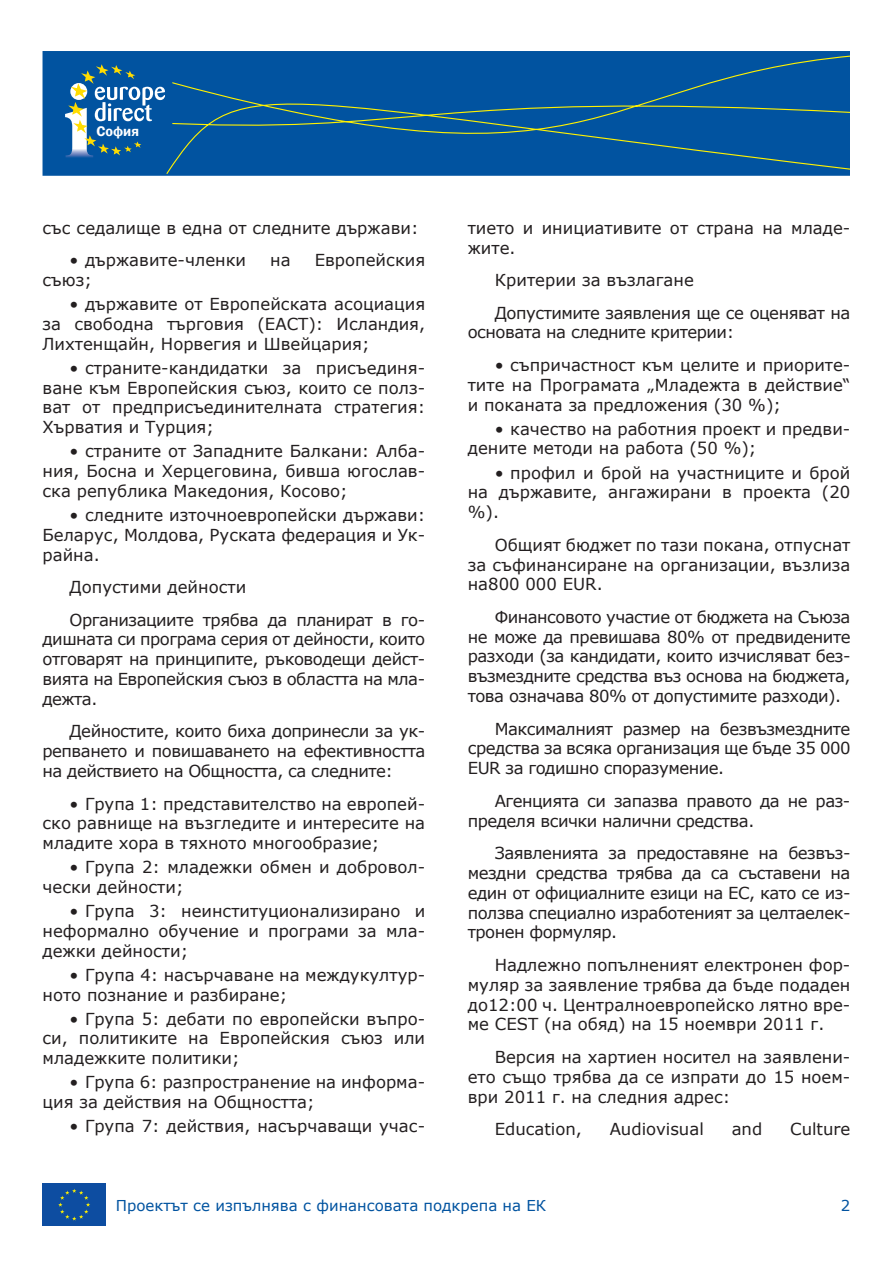
<style>
.page{position:relative;width:893px;height:1263px;background:#fff}
.page>*{position:absolute;margin:0;border:0;box-sizing:border-box;transform-origin:0 0}
.t1{font:16.5px/19.8px "Verdana";color:#231f20;text-align:justify}
.t2{font:16.5px/32.5px "Verdana";letter-spacing:-.03em;color:#231f20}
.t3{font:15px "Verdana";color:#0153a0}
.t4{font:600 14.25px "Franklin Gothic";color:#fff}
</style>
<div class="page">
<div style="left:43px;top:51px;width:807px;height:125px;background:#0153a0"></div>
<svg style="left:128px;top:55px;width:722px;height:121px"></svg>
<div style="left:57px;top:57px;width:115px;height:110px;background:#0153a0;border-radius:10px"></div>
<svg style="left:65px;top:64px;width:100px;height:94px"></svg>
<div style="left:43px;top:1183px;width:63px;height:43px;background:#0d4da1"></div>
<svg style="left:58px;top:1189px;width:32px;height:31px"></svg>
<p class="t4" style="left:96px;top:123px;width:44px">София</p>
<p class="t1" style="left:43px;top:218px;width:378px">със седалище в една от следните държави:</p>
<p class="t1" style="left:70px;top:250px;width:178px">• държавите-членки</p>
<p class="t1" style="left:270px;top:250px;width:22px">на</p>
<p class="t1" style="left:315px;top:250px;width:112px">Европейския</p>
<p class="t1" style="left:43px;top:270px;width:51px">съюз;</p>
<p class="t1" style="left:43px;top:294px;width:384px;text-indent:27px">• държавите от Европейската асоциация за свободна търговия (ЕАСТ): Исландия, Лихтенщайн, Норвегия и Швейцария;</p>
<p class="t1" style="left:43px;top:358px;width:384px;text-indent:27px">• страните-кандидатки за присъединя&shy;ване към Европейския съюз, които се полз&shy;ват от предприсъединителната стратегия:<br>Хърватия и Турция;</p>
<p class="t1" style="left:43px;top:441px;width:384px;text-indent:27px">• страните от Западните Балкани: Алба&shy;ния, Босна и Херцеговина, бивша югослав&shy;ска република Македония, Косово;</p>
<p class="t1" style="left:43px;top:505px;width:384px;text-indent:27px">• следните източноевропейски държави:<br>Беларус, Молдова, Руската федерация и Ук&shy;райна.</p>
<p class="t2" style="left:70px;top:571px;width:357px">Допустими дейности<br>Организациите трябва да планират в го-</p>
<p class="t1" style="left:43px;top:629px;width:384px">дишната си програма серия от дейности, които отговарят на принципите, ръководещи дейст&shy;вията на Европейския съюз в областта на мла&shy;дежта.</p>
<p class="t1" style="left:43px;top:721px;width:384px;text-indent:27px">Дейностите, които биха допринесли за ук&shy;репването и повишаването на ефективността на действието на Общността, са следните:</p>
<p class="t1" style="left:43px;top:793px;width:384px;text-indent:27px">• Група 1: представителство на европей&shy;ско равнище на възгледите и интересите на младите хора в тяхното многообразие;</p>
<p class="t1" style="left:43px;top:857px;width:384px;text-indent:27px">• Група 2: младежки обмен и добровол&shy;чески дейности;</p>
<p class="t1" style="left:43px;top:901px;width:384px;text-indent:27px">• Група 3: неинституционализирано и неформално обучение и програми за мла&shy;дежки дейности;</p>
<p class="t1" style="left:43px;top:965px;width:384px;text-indent:27px">• Група 4: насърчаване на междукултур&shy;ното познание и разбиране;</p>
<p class="t1" style="left:43px;top:1008px;width:384px;text-indent:27px">• Група 5: дебати по европейски въпро&shy;си, политиките на Европейския съюз или младежките политики;</p>
<p class="t1" style="left:43px;top:1072px;width:384px;text-indent:27px">• Група 6: разпространение на информа&shy;ция за действия на Общността;</p>
<p class="t1" style="left:70px;top:1116px;width:357px">• Група 7: действия, насърчаващи учас-</p>
<p class="t1" style="left:468px;top:218px;width:384px">тието и инициативите от страна на младе&shy;жите.</p>
<p class="t2" style="left:495px;top:264px;width:357px">Критерии за възлагане<br>Допустимите заявления ще се оценяват на</p>
<p class="t2" style="left:468px;top:316px;width:268px">основата на следните критерии:</p>
<p class="t1" style="left:468px;top:355px;width:384px;text-indent:27px">• съпричастност към целите и приорите&shy;тите на Програмата „Младежта в действие“ и поканата за предложения (30 %);</p>
<p class="t1" style="left:468px;top:419px;width:384px;text-indent:27px">• качество на работния проект и предви&shy;дените методи на работа (50 %);</p>
<p class="t1" style="left:468px;top:462px;width:384px;text-indent:27px">• профил и брой на участниците и брой на държавите, ангажирани в проекта (20 %).</p>
<p class="t1" style="left:468px;top:535px;width:384px;text-indent:27px">Общият бюджет по тази покана, отпуснат за съфинансиране на организации, възлиза на800 000 EUR.</p>
<p class="t1" style="left:468px;top:607px;width:384px;text-indent:27px">Финансовото участие от бюджета на Съюза не може да превишава 80% от предвидените разходи (за кандидати, които изчисляват без&shy;възмездните средства въз основа на бюджета, това означава 80% от допустимите разходи).</p>
<p class="t1" style="left:468px;top:718px;width:384px;text-indent:27px">Максималният размер на безвъзмездните средства за всяка организация ще бъде 35 000<br>EUR за годишно споразумение.</p>
<p class="t2" style="left:468px;top:791px;width:384px;line-height:19.8px;text-indent:27px">Агенцията си запазва правото да не раз&shy;пределя всички налични средства.</p>
<p class="t1" style="left:468px;top:843px;width:384px;text-indent:27px">Заявленията за предоставяне на безвъз&shy;мездни средства трябва да са съставени на един от официалните езици на ЕС, като се из&shy;ползва специално изработеният за целтаелек&shy;тронен формуляр.</p>
<p class="t1" style="left:468px;top:955px;width:384px;text-indent:27px">Надлежно попълненият електронен фор&shy;муляр за заявление трябва да бъде подаден до12:00 ч. Централноевропейско лятно вре&shy;ме CEST (на обяд) на 15 ноември 2011 г.</p>
<p class="t1" style="left:468px;top:1047px;width:384px;text-indent:27px">Версия на хартиен носител на заявлени&shy;ето също трябва да се изпрати до 15 ноем&shy;ври 2011 г. на следния адрес:</p>
<p class="t1" style="left:495px;top:1119px;width:89px">Education,</p>
<p class="t1" style="left:610px;top:1119px;width:96px">Audiovisual</p>
<p class="t1" style="left:732px;top:1119px;width:32px">and</p>
<p class="t1" style="left:790px;top:1119px;width:62px">Culture</p>
<p class="t3" style="left:116px;top:1195px;width:432px">Проектът се изпълнява с финансовата подкрепа на ЕК</p>
<p class="t3" style="left:841px;top:1195px;width:11px">2</p>
</div>
